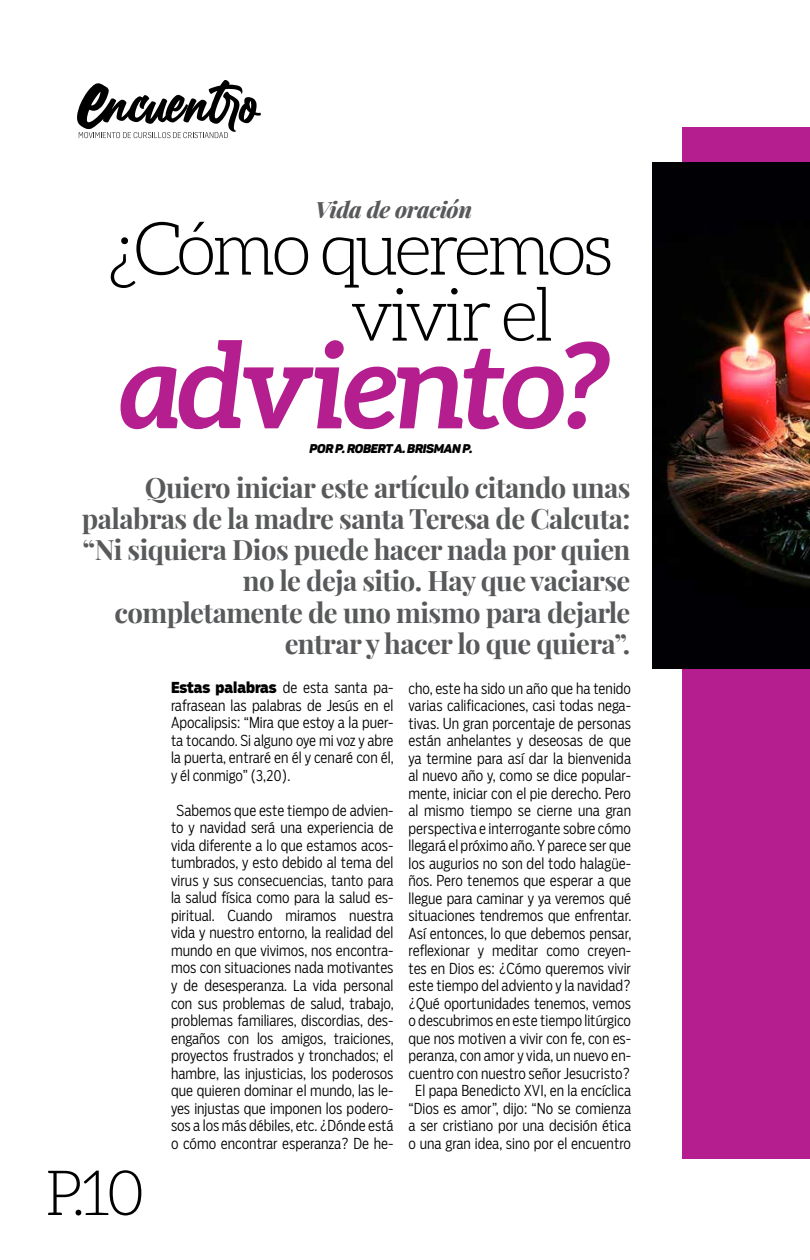
<style>
.page{position:relative;width:810px;height:1260px;background:#fff}
.page>*{position:absolute;margin:0;border:0;box-sizing:border-box;transform-origin:0 0}
.t1{font:italic 700 118.75px "Aleo";letter-spacing:-.03em;color:#b41e8e}
.t2{font:300 73.75px/66px "Aleo";letter-spacing:-.06em;color:#000}
.t3{font:300 62.5px "Aleo";color:#000}
.t4{font:27.5px/31.2px "Playfair Display";letter-spacing:-.02em;color:#58595b;text-align:right}
.t5{font:italic 800 22.5px "Playfair Display";letter-spacing:-.02em;color:#58595b}
.t6{font:300 15px/17.5px "Salvo Sans Cond";color:#000;text-align:center}
.t7{font:12.5px "Panton Blackitalic Caps";letter-spacing:-.03em;color:#000}
.s1{font-weight:900}
</style>
<div class="page">
<div style="left:682px;top:127px;width:128px;height:1032px;background:#b41e8e"></div>
<svg style="left:77px;top:80px;width:184px;height:58px"></svg>
<img style="left:652px;top:162px;width:158px;height:507px">
<h3 class="t5" style="left:315px;top:192px;width:159px">Vida de oración</h3>
<h2 class="t2" style="left:351px;top:215px;width:264px;text-indent:-243px">¿Cómo queremos vivir el</h2>
<h1 class="t1" style="left:118px;top:317px;width:495px">adviento?</h1>
<p class="t7" style="left:309px;top:441px;width:165px">POR P. ROBERT A. BRISMAN P.</p>
<h3 class="t4" style="left:82px;top:470px;width:550px">Quiero iniciar este artículo citando unas palabras de la madre santa Teresa de Calcuta: “Ni siquiera Dios puede hacer nada por quien no le deja sitio. Hay que vaciarse completamente de uno mismo para dejarle entrar y hacer lo que quiera”.</h3>
<h3 class="t3" style="left:45px;top:1159px;width:101px">P.10</h3>
<p class="t6" style="left:171px;top:679px;width:224px;text-align:justify"><span class="s1">Estas palabras</span> de esta santa pa&shy;rafrasean las palabras de Jesús en el Apocalipsis: “Mira que estoy a la puer&shy;ta tocando. Si alguno oye mi voz y abre la puerta, entraré en él y cenaré con él, y él conmigo” (3,20).</p>
<p class="t6" style="left:171px;top:801px;width:224px">Sabemos que este tiempo de advien&shy;to y navidad será una experiencia de vida diferente a lo que estamos acos&shy;tumbrados, y esto debido al tema del virus y sus consecuencias, tanto para la salud física como para la salud es&shy;piritual. Cuando miramos nuestra vida y nuestro entorno, la realidad del mundo en que vivimos, nos encontra&shy;mos con situaciones nada motivantes y de desesperanza. La vida personal con sus problemas de salud, trabajo, problemas familiares, discordias, des&shy;engaños con los amigos, traiciones, proyectos frustrados y tronchados; el hambre, las injusticias, los poderosos que quieren dominar el mundo, las le&shy;yes injustas que imponen los podero&shy;sos a los más débiles, etc. ¿Dónde está o cómo encontrar esperanza? De he-</p>
<p class="t6" style="left:409px;top:679px;width:224px">cho, este ha sido un año que ha tenido varias calificaciones, casi todas nega&shy;tivas. Un gran porcentaje de personas están anhelantes y deseosas de que ya termine para así dar la bienvenida al nuevo año y, como se dice popular&shy;mente, iniciar con el pie derecho. Pero al mismo tiempo se cierne una gran perspectiva e interrogante sobre cómo llegará el próximo año. Y parece ser que los augurios no son del todo halagüe&shy;ños. Pero tenemos que esperar a que llegue para caminar y ya veremos qué situaciones tendremos que enfrentar.<br>Así entonces, lo que debemos pensar, reflexionar y meditar como creyen&shy;tes en Dios es: ¿Cómo queremos vivir este tiempo del adviento y la navidad? ¿Qué oportunidades tenemos, vemos o descubrimos en este tiempo litúrgico que nos motiven a vivir con fe, con es&shy;peranza, con amor y vida, un nuevo en&shy;cuentro con nuestro señor Jesucristo?<br>El papa Benedicto XVI, en la encíclica “Dios es amor”, dijo: “No se comienza a ser cristiano por una decisión ética o una gran idea, sino por el encuentro</p>
</div>
